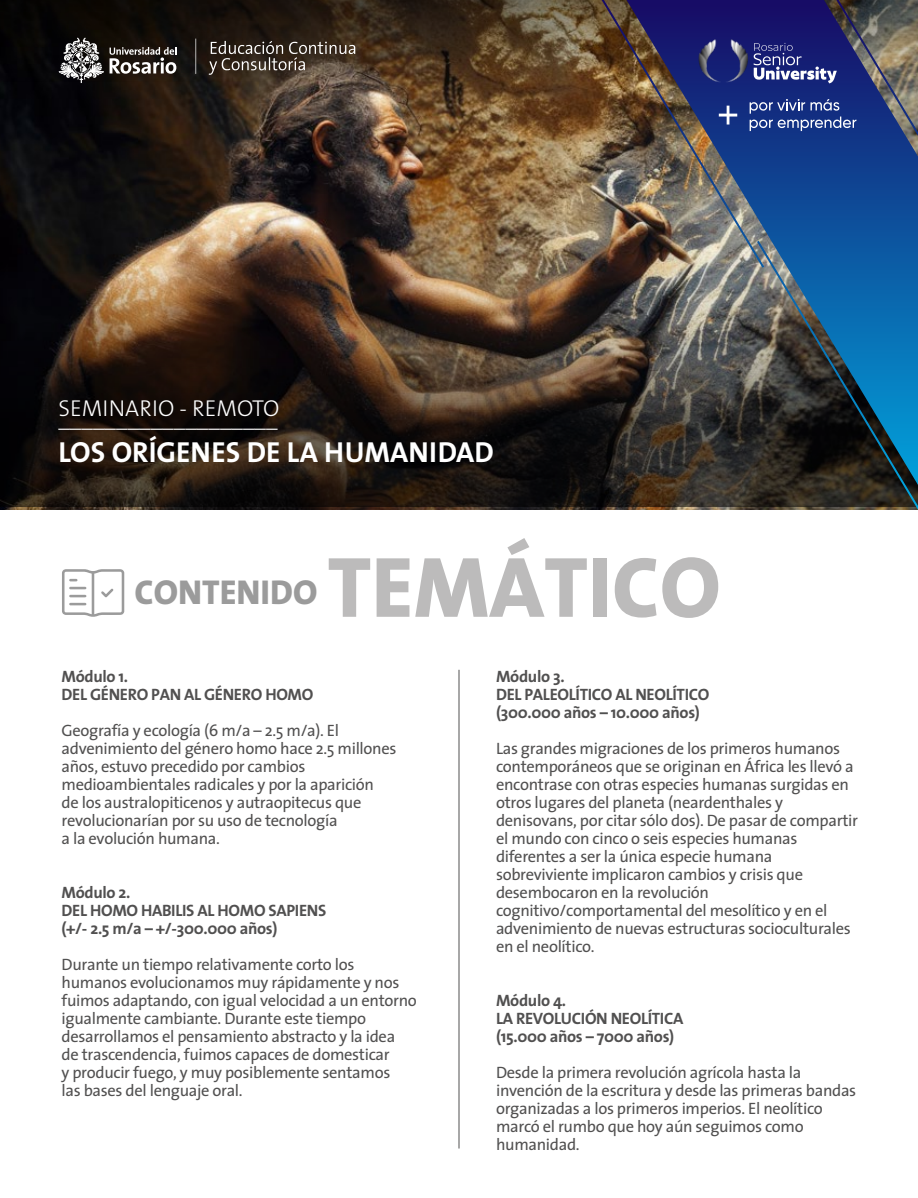
<style>
.page{position:relative;width:918px;height:1198px;background:#fff}
.page>*{position:absolute;margin:0;border:0;box-sizing:border-box;transform-origin:0 0}
.t1{font:800 86.55px "The Sans";color:#bcbbbb}
.t2{font:800 34.65px "The Sans";color:#9b9b9b}
.t3{font:700 29.1px "The Sans";color:#fff}
.t4{font:300 23.1px "The Sans";color:#fff}
.t5{font:16.5px/18px "The Sans";letter-spacing:-.02em;color:#515050}
.t6{font:700 16.5px/18px "The Sans";letter-spacing:-.02em;color:#515050}
</style>
<div class="page">
<svg style="left:62px;top:569px;width:62px;height:48px"></svg>
<hr style="left:459px;top:670px;width:1px;height:478px;background:#515050">
<img style="left:0;top:0;width:602px;height:506px">
<img style="left:602px;top:0;width:316px;height:509px">
<img style="left:697px;top:37px;width:53px;height:46px">
<svg style="left:59px;top:38px;width:45px;height:45px;background:#656464"></svg>
<svg style="left:110px;top:47px;width:66px;height:27px"></svg>
<svg style="left:195px;top:38px;width:1px;height:36px"></svg>
<svg style="left:209px;top:41px;width:146px;height:34px;background:#574b41"></svg>
<h3 class="t4" style="left:58px;top:389px;width:223px">SEMINARIO - REMOTO</h3>
<h3 class="t4" style="left:58px;top:396px;width:221px">___________________</h3>
<h3 class="t3" style="left:58px;top:428px;width:437px">LOS ORÍGENES DE LA HUMANIDAD</h3>
<h2 class="t2" style="left:134px;top:563px;width:184px">CONTENIDO</h2>
<h1 class="t1" style="left:328px;top:514px;width:395px">TEMÁTICO</h1>
<p class="t6" style="left:62px;top:667px;width:253px">Módulo 1.<br>DEL GÉNERO PAN AL GÉNERO HOMO</p>
<p class="t5" style="left:62px;top:720px;width:336px">Geografía y ecología (6 m/a – 2.5 m/a). El advenimiento del género homo hace 2.5 millones años, estuvo precedido por cambios medioambientales radicales y por la aparición<br>de los australopiticenos y autraopitecus que revolucionarían por su uso de tecnología<br>a la evolución humana.</p>
<p class="t6" style="left:62px;top:883px;width:266px">Módulo 2.<br>DEL HOMO HABILIS AL HOMO SAPIENS (+/- 2.5 m/a – +/-300.000 años)</p>
<p class="t5" style="left:62px;top:954px;width:357px">Durante un tiempo relativamente corto los humanos evolucionamos muy rápidamente y nos fuimos adaptando, con igual velocidad a un entorno igualmente cambiante. Durante este tiempo desarrollamos el pensamiento abstracto y la idea<br>de trascendencia, fuimos capaces de domesticar<br>y producir fuego, y muy posiblemente sentamos<br>las bases del lenguaje oral.</p>
<p class="t6" style="left:496px;top:667px;width:215px">Módulo 3.<br>DEL PALEOLÍTICO AL NEOLÍTICO (300.000 años – 10.000 años)</p>
<p class="t5" style="left:496px;top:738px;width:363px">Las grandes migraciones de los primeros humanos contemporáneos que se originan en África les llevó a encontrase con otras especies humanas surgidas en otros lugares del planeta (neardenthales y denisovans, por citar sólo dos). De pasar de compartir el mundo con cinco o seis especies humanas diferentes a ser la única especie humana sobreviviente implicaron cambios y crisis que desembocaron en la revolución cognitivo/comportamental del mesolítico y en el advenimiento de nuevas estructuras socioculturales en el neolítico.</p>
<p class="t6" style="left:496px;top:991px;width:189px">Módulo 4.<br>LA REVOLUCIÓN NEOLÍTICA (15.000 años – 7000 años)</p>
<p class="t5" style="left:496px;top:1063px;width:362px">Desde la primera revolución agrícola hasta la invención de la escritura y desde las primeras bandas organizadas a los primeros imperios. El neolítico marcó el rumbo que hoy aún seguimos como humanidad.</p>
</div>
